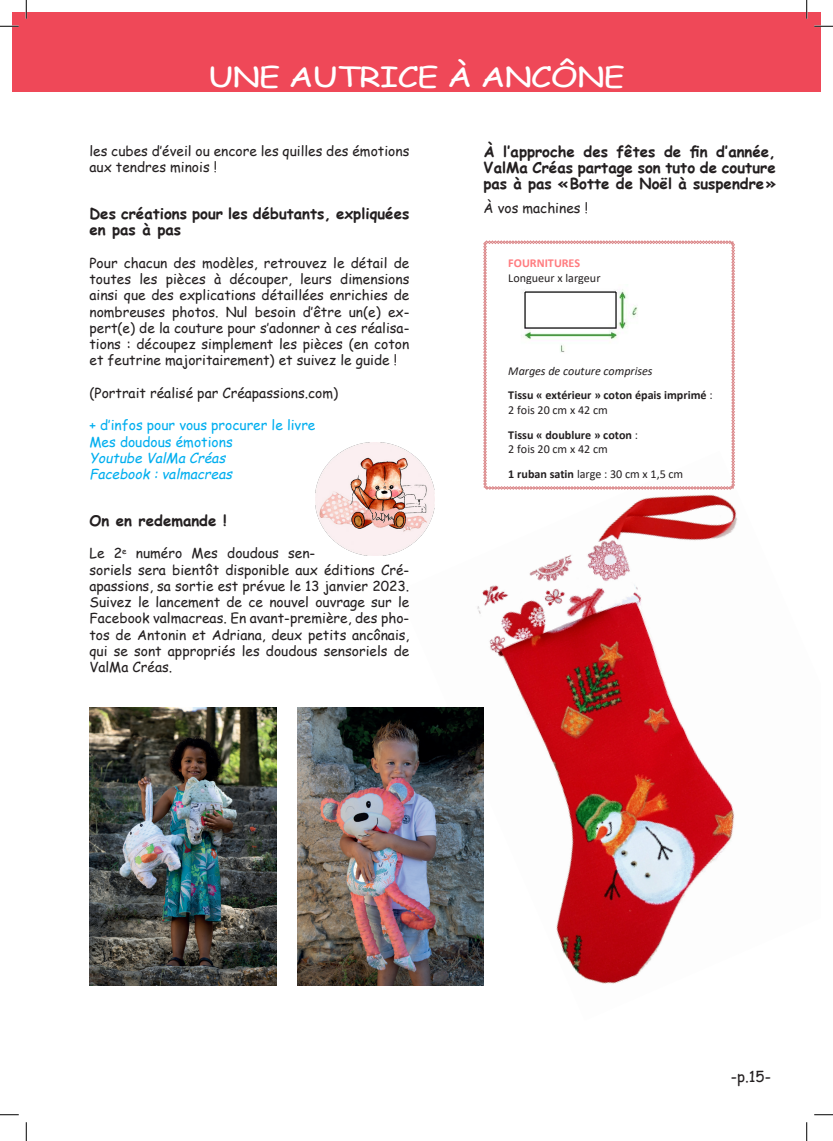
<style>
.page{position:relative;width:833px;height:1141px;background:#fff}
.page>*{position:absolute;margin:0;border:0;box-sizing:border-box;transform-origin:0 0}
.t1{font:27.5px "Comic Sans MS";letter-spacing:-.03em;color:#fff;scale:1.25 1}
.t2{font:700 15px/16.2px "Comic Sans MS";color:#231f20}
.t3{font:15px "Comic Sans MS";color:#231f20}
.t4{font:14.12px "Monotype Corsiva";color:#231f20}
.t5{font:13.75px/16.2px "Comic Sans MS";color:#231f20}
.t6{font:13.75px/16.2px "Comic Sans MS";color:#00aeef}
.t7{font:italic 13.75px/16.2px "Comic Sans MS";color:#00aeef}
.t8{font:700 12.12px/23.9px "Calibri";color:#231f20}
.t9{font:12.12px/24.5px "Calibri";color:#231f20}
.t10{font:700 12.12px "Calibri";color:#ff7c80}
.s1{font-weight:400;font-style:italic}
.s2{font-weight:400}
.s3{font-weight:700}
</style>
<div class="page">
<img style="left:397px;top:452px;width:340px;height:534px">
<div style="left:12px;top:12px;width:808px;height:80px;background:#ef4858"></div>
<img style="left:315px;top:443px;width:119px;height:112px">
<img style="left:89px;top:707px;width:187px;height:278px">
<img style="left:297px;top:707px;width:186px;height:278px">
<svg style="left:483px;top:240px;width:251px;height:249px"></svg>
<svg style="left:0;top:25px;width:19px;height:2px"></svg>
<svg style="left:814px;top:25px;width:18px;height:2px"></svg>
<svg style="left:0;top:1114px;width:19px;height:1px"></svg>
<svg style="left:814px;top:1114px;width:18px;height:1px"></svg>
<svg style="left:25px;top:0;width:2px;height:19px"></svg>
<svg style="left:25px;top:1122px;width:2px;height:18px"></svg>
<svg style="left:805px;top:0;width:2px;height:19px"></svg>
<svg style="left:806px;top:1122px;width:1px;height:18px"></svg>
<h1 class="t1" style="left:208px;top:57px;width:335px">UNE AUTRICE À ANCÔNE</h1>
<p class="t5" style="left:89px;top:142px;width:321px">les cubes d’éveil ou encore les quilles des émotions aux tendres minois !</p>
<p class="t2" style="left:89px;top:205px;width:321px">Des créations pour les débutants, expliquées en pas à pas</p>
<p class="t5" style="left:89px;top:254px;width:321px;text-align:justify">Pour chacun des modèles, retrouvez le détail de toutes les pièces à découper, leurs dimensions ainsi que des explications détaillées enrichies de nombreuses photos. Nul besoin d’être un(e) ex&shy;pert(e) de la couture pour s’adonner à ces réalisa&shy;tions : découpez simplement les pièces (en coton et feutrine majoritairement) et suivez le guide !</p>
<p class="t5" style="left:89px;top:384px;width:250px">(Portrait réalisé par Créapassions.com)</p>
<p class="t6" style="left:89px;top:417px;width:227px">+ d’infos pour vous procurer le livre<br>Mes doudous émotions</p>
<p class="t7" style="left:89px;top:449px;width:147px">Youtube ValMa Créas<br>Facebook :valmacreas</p>
<p class="t2" style="left:89px;top:511px;width:138px">On en redemande !</p>
<p class="t5" style="left:89px;top:544px;width:321px">Le 2<sup>e</sup> numéro Mes doudous sen-<br>soriels sera bientôt disponible aux éditions Cré&shy;apassions, sa sortie est prévue le 13 janvier 2023.<br>Suivez le lancement de ce nouvel ouvrage sur le Facebook valmacreas. En avant-première, des pho&shy;tos de Antonin et Adriana, deux petits ancônais, qui se sont appropriés les doudous sensoriels de ValMa Créas.</p>
<p class="t2" style="left:483px;top:143px;width:293px;text-align:justify">À l’approche des fêtes de fin d’année, ValMa Créas partage son tuto de couture pas à pas «Botte de Noël à suspendre»</p>
<p class="t5" style="left:483px;top:199px;width:106px">À vos machines !</p>
<p class="t4" style="left:533px;top:150px;width:109px">Avec sa botte de Noël</p>
<p class="t10" style="left:508px;top:254px;width:73px">FOURNITURES</p>
<p class="t9" style="left:508px;top:265px;width:94px">Longueur x largeur</p>
<p class="t8" style="left:508px;top:359px;width:206px"><span class="s1">Marges de couture comprises<br></span>Tissu « extérieur » coton épais imprimé <span class="s2">:</span></p>
<p class="t8" style="left:508px;top:397px;width:131px;line-height:24.6px"><span class="s2">2 fois 20 cm x 42 cm<br></span>Tissu « doublure » coton <span class="s2">:</span></p>
<p class="t9" style="left:508px;top:436px;width:176px">2 fois 20 cm x 42 cm<br><span class="s3">1 ruban satin</span> large : 30 cm x 1,5 cm</p>
<p class="t3" style="left:730px;top:1065px;width:42px">-p.15-</p>
</div>
